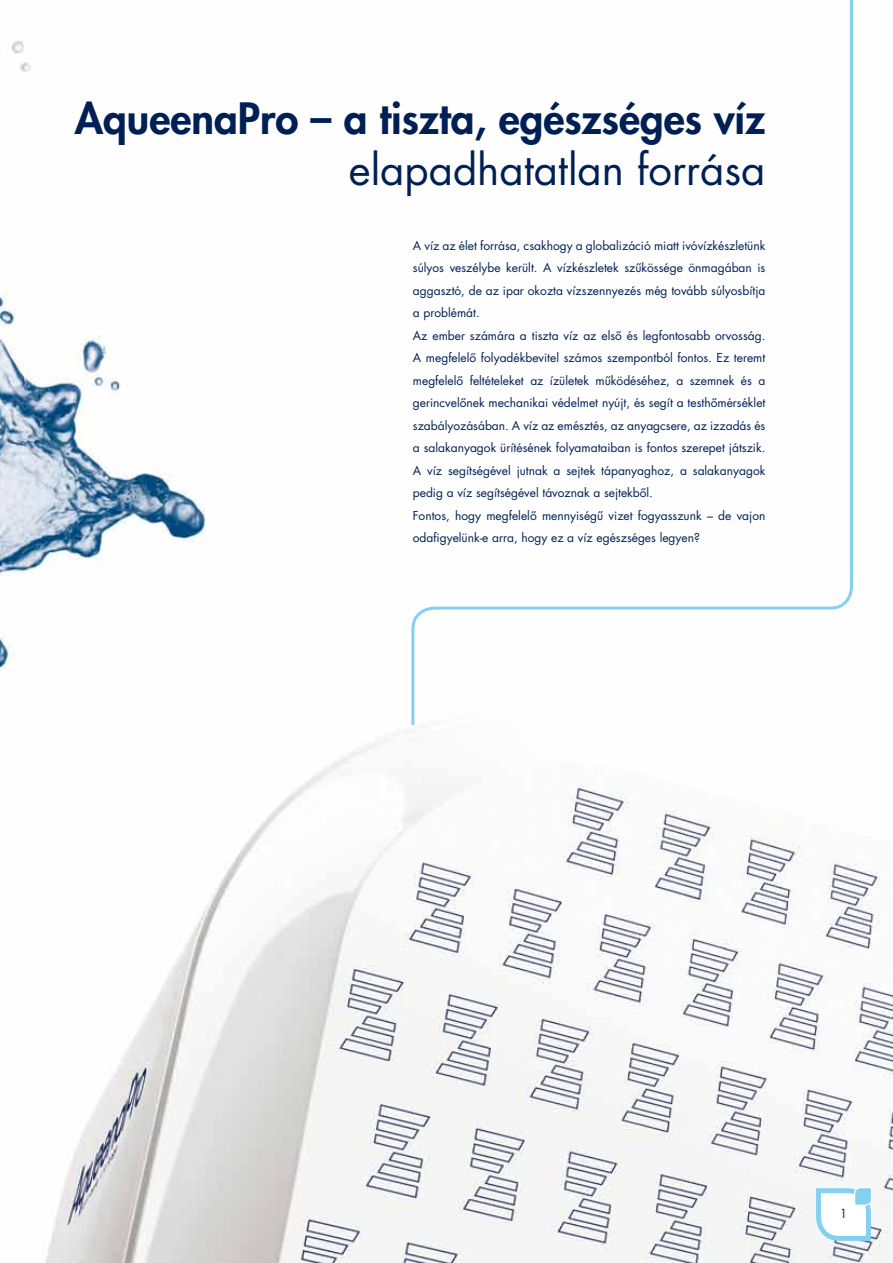
<style>
.page{position:relative;width:893px;height:1263px;background:#fff}
.page>*{position:absolute;margin:0;border:0;box-sizing:border-box;transform-origin:0 0}
.t1{font:42px "Futura H Heavy";color:#001f55}
.t2{font:42px "Futura H Book";color:#001f55}
.t3{font:12.15px "Futura H Book";color:#001f55}
.t4{font:12px/22.5px "Futura H Book";color:#001f55}
</style>
<div class="page">
<img style="left:0;top:41px;width:893px;height:1222px">
<svg style="left:410px;top:0;width:444px;height:728px"></svg>
<svg style="left:814px;top:1186px;width:59px;height:57px"></svg>
<h1 class="t1" style="left:75px;top:91px;width:692px">AqueenaPro – a tiszta, egészséges víz</h1>
<h1 class="t2" style="left:349px;top:141px;width:418px">elapadhatatlan forrása</h1>
<p class="t4" style="left:413px;top:234px;width:354px">A víz az élet forrása, csakhogy a globalizáció miatt ivóvízkészletünk súlyos veszélybe került. A vízkészletek szûkössége önmagában is aggasztó, de az ipar okozta vízszennyezés még tovább súlyosbítja a problémát.<br>Az ember számára a tiszta víz az elsô és legfontosabb orvosság.<br>A megfelelô folyadékbevitel számos szempontból fontos. Ez teremt megfelelô feltételeket az ízületek mûködéséhez, a szemnek és a gerincvelônek mechanikai védelmet nyújt, és segít a testhômérséklet szabályozásában. A víz az emésztés, az anyagcsere, az izzadás és a salakanyagok ürítésének folyamataiban is fontos szerepet játszik.<br>A víz segítségével jutnak a sejtek tápanyaghoz, a salakanyagok pedig a víz segítségével távoznak a sejtekbôl.<br>Fontos, hogy megfelelô mennyiségû vizet fogyasszunk – de vajon odafigyelünk-e arra, hogy ez a víz egészséges legyen?</p>
<p class="t3" style="left:840px;top:1205px;width:9px">1</p>
</div>
